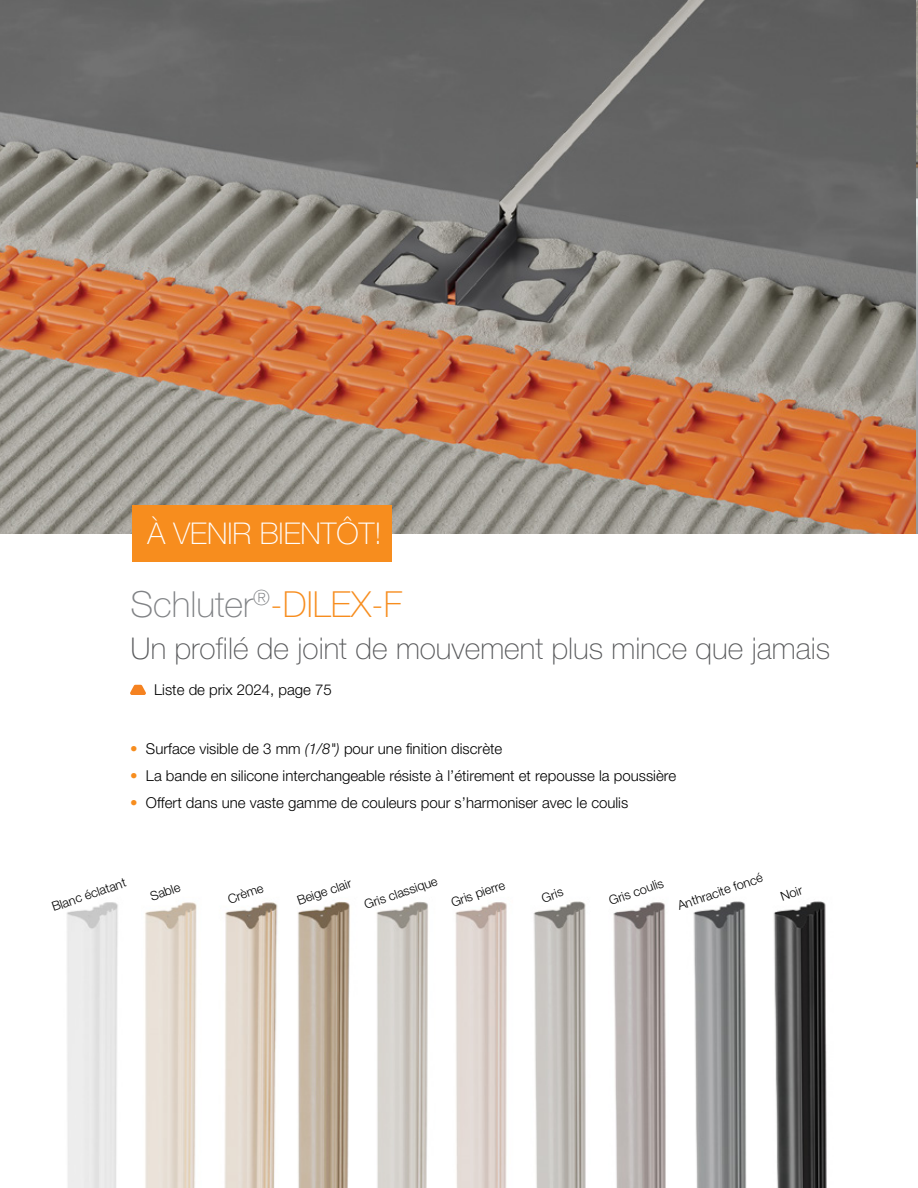
<style>
.page{position:relative;width:918px;height:1188px;background:#fff}
.page>*{position:absolute;margin:0;border:0;box-sizing:border-box;transform-origin:0 0}
.t1{font:100 36px "Helvetica Neue LT Pro";color:#808285}
.t2{font:100 30px "Helvetica Neue LT Pro";color:#58595b}
.t3{font:100 30px "Helvetica Neue LT Pro";color:#fff}
.t4{font:300 15px "Helvetica Neue LT Pro";color:#000}
.t5{font:300 12.75px "Helvetica Neue LT Pro";color:#000}
.s1{color:#f78d1e}
.s2{font-style:italic}
</style>
<div class="page">
<img style="left:0;top:0;width:918px;height:534px">
<img style="left:67px;top:901px;width:760px;height:287px">
<svg style="left:130px;top:685px;width:16px;height:10px"></svg>
<div style="left:132px;top:505px;width:259px;height:57px;background:#f78d1e"></div>
<h2 class="t3" style="left:147px;top:516px;width:236px">À VENIR BIENTÔT!</h2>
<h1 class="t1" style="left:131px;top:583px;width:273px">Schluter<sup>®</sup><span class="s1">-DILEX-F</span></h1>
<h2 class="t2" style="left:131px;top:631px;width:701px">Un profilé de joint de mouvement plus mince que jamais</h2>
<p class="t4" style="left:154px;top:680px;width:179px">Liste de prix 2024, page 75</p>
<p class="t4" style="left:130px;top:740px;width:374px"><span class="s1">•</span> Surface visible de 3 mm <span class="s2">(1/8")</span> pour une finition discrète</p>
<p class="t4" style="left:130px;top:767px;width:548px"><span class="s1">•</span> La bande en silicone interchangeable résiste à l’étirement et repousse la poussière</p>
<p class="t4" style="left:130px;top:794px;width:500px"><span class="s1">•</span> Offert dans une vaste gamme de couleurs pour s’harmoniser avec le coulis</p>
<p class="t5" style="left:50px;top:900px;width:79px;rotate:-19deg">Blanc éclatant</p>
<p class="t5" style="left:148px;top:889px;width:32px;rotate:-19deg">Sable</p>
<p class="t5" style="left:226px;top:892px;width:38px;rotate:-19deg">Crème</p>
<p class="t5" style="left:295px;top:893px;width:58px;rotate:-19deg">Beige clair</p>
<p class="t5" style="left:362px;top:898px;width:78px;rotate:-19deg">Gris classique</p>
<p class="t5" style="left:449px;top:895px;width:58px;rotate:-19deg">Gris pierre</p>
<p class="t5" style="left:539px;top:891px;width:23px;rotate:-19deg">Gris</p>
<p class="t5" style="left:607px;top:893px;width:58px;rotate:-19deg">Gris coulis</p>
<p class="t5" style="left:675px;top:899px;width:91px;rotate:-19deg">Anthracite foncé</p>
<p class="t5" style="left:778px;top:890px;width:24px;rotate:-19deg">Noir</p>
</div>
